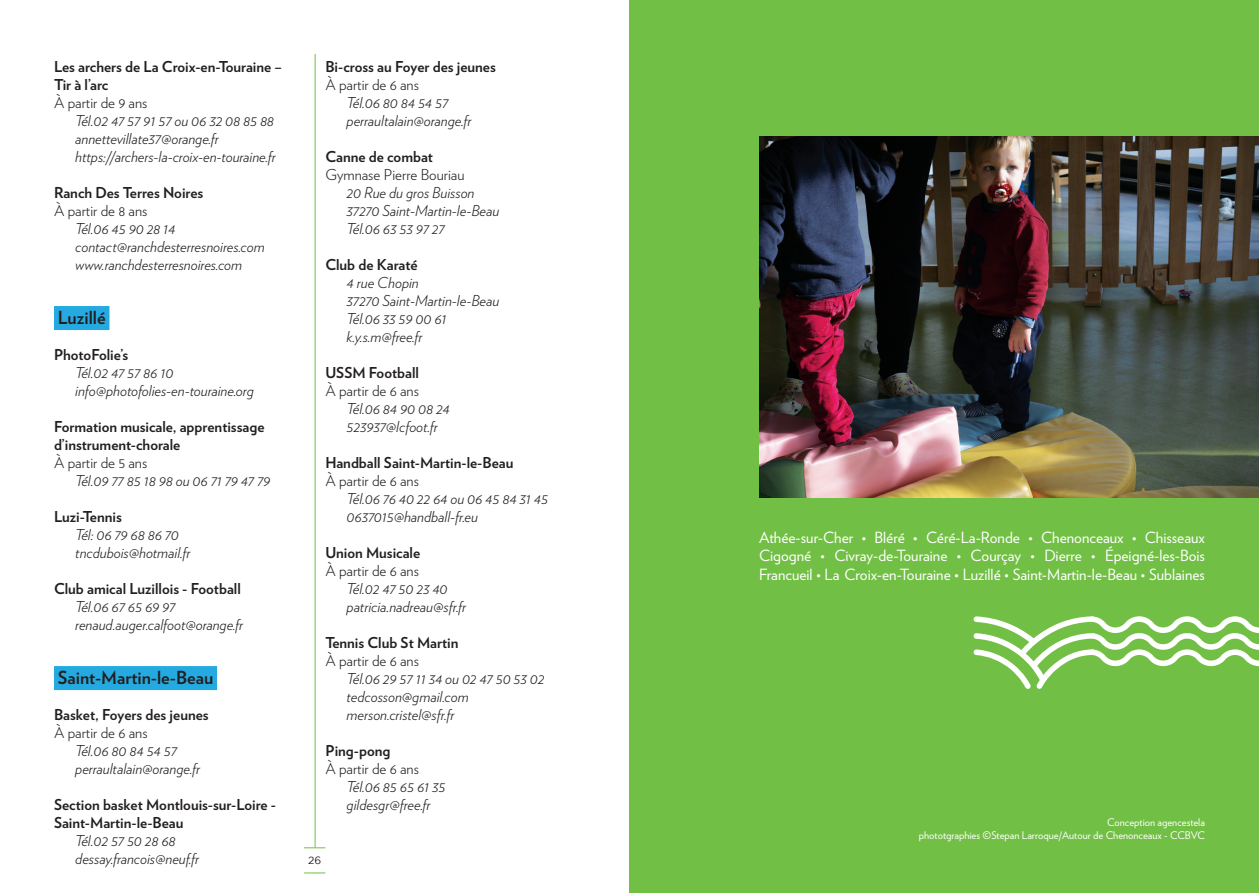
<style>
.page{position:relative;width:1259px;height:893px;background:#fff}
.page>*{position:absolute;margin:0;border:0;box-sizing:border-box;transform-origin:0 0}
.t1{font:700 18px "Verlag";color:#231f20}
.t2{font:15.45px/18.6px "Verlag";color:#fff;text-align:justify}
.t3{font:italic 300 15px/18px "Verlag";color:#231f20}
.t4{font:700 15px/18px "Verlag";color:#231f20}
.t5{font:300 15px "Verlag";color:#231f20}
.t6{font:10.5px/12.6px "Verlag";color:#fff;text-align:right}
.t7{font:10.5px "Gotham";color:#231f20}
.s1{font-size:11.55px}
</style>
<div class="page">
<div style="left:54px;top:306px;width:55px;height:24px;background:#24aae1"></div>
<div style="left:54px;top:666px;width:163px;height:24px;background:#24aae1"></div>
<hr style="left:315px;top:54px;width:1px;height:793px;background:#71bf44">
<div style="left:629px;top:0;width:630px;height:893px;background:#71bf44"></div>
<svg style="left:304px;top:873px;width:21px;height:1px"></svg>
<svg style="left:304px;top:847px;width:21px;height:1px"></svg>
<img style="left:759px;top:136px;width:500px;height:361px">
<svg style="left:973px;top:616px;width:286px;height:73px"></svg>
<p class="t4" style="left:54px;top:57px;width:229px">Les archers de La Croix-en-Touraine –<br>Tir à l’arc</p>
<p class="t5" style="left:54px;top:92px;width:95px">À partir de 9 ans</p>
<p class="t3" style="left:75px;top:111px;width:202px">Tél.02 47 57 91 57 ou 06 32 08 85 88 annettevillate37@orange.fr https://archers-la-croix-en-touraine.fr</p>
<p class="t4" style="left:54px;top:183px;width:151px">Ranch Des Terres Noires</p>
<p class="t5" style="left:54px;top:200px;width:95px">À partir de 8 ans</p>
<p class="t3" style="left:75px;top:219px;width:191px">Tél.06 45 90 28 14 contact@ranchdesterresnoires.com www.ranchdesterresnoires.com</p>
<p class="t1" style="left:58px;top:303px;width:49px">Luzillé</p>
<p class="t4" style="left:54px;top:345px;width:76px">PhotoFolie’s</p>
<p class="t3" style="left:75px;top:363px;width:180px">Tél.02 47 57 86 10 info@photofolies-en-touraine.org</p>
<p class="t4" style="left:54px;top:417px;width:212px">Formation musicale, apprentissage d’instrument-chorale</p>
<p class="t5" style="left:54px;top:452px;width:95px">À partir de 5 ans</p>
<p class="t3" style="left:75px;top:471px;width:196px">Tél.09 77 85 18 98 ou 06 71 79 47 79</p>
<p class="t4" style="left:54px;top:507px;width:69px">Luzi-Tennis</p>
<p class="t3" style="left:75px;top:525px;width:117px">Tél: 06 79 68 86 70 tncdubois@hotmail.fr</p>
<p class="t4" style="left:54px;top:579px;width:188px">Club amical Luzillois - Football</p>
<p class="t3" style="left:75px;top:597px;width:169px">Tél.06 67 65 69 97 renaud.auger.calfoot@orange.fr</p>
<p class="t1" style="left:58px;top:663px;width:157px">Saint-Martin-le-Beau</p>
<p class="t4" style="left:54px;top:705px;width:156px">Basket, Foyers des jeunes</p>
<p class="t5" style="left:54px;top:722px;width:95px">À partir de 6 ans</p>
<p class="t3" style="left:75px;top:741px;width:126px">Tél.06 80 84 54 57 perraultalain@orange.fr</p>
<p class="t4" style="left:54px;top:795px;width:224px">Section basket Montlouis-sur-Loire -<br>Saint-Martin-le-Beau</p>
<p class="t3" style="left:75px;top:831px;width:125px">Tél.02 57 50 28 68 dessay.francois@neuf.fr</p>
<p class="t4" style="left:325px;top:57px;width:172px">Bi-cross au Foyer des jeunes</p>
<p class="t5" style="left:325px;top:74px;width:95px">À partir de 6 ans</p>
<p class="t3" style="left:347px;top:93px;width:126px">Tél.06 80 84 54 57 perraultalain@orange.fr</p>
<p class="t4" style="left:325px;top:147px;width:109px">Canne de combat</p>
<p class="t5" style="left:325px;top:164px;width:141px">Gymnase Pierre Bouriau</p>
<p class="t3" style="left:347px;top:183px;width:154px">20 Rue du gros Buisson<br>37270 Saint-Martin-le-Beau<br>Tél.06 63 53 97 27</p>
<p class="t4" style="left:325px;top:255px;width:94px">Club de Karaté</p>
<p class="t3" style="left:347px;top:273px;width:154px">4 rue Chopin<br>37270 Saint-Martin-le-Beau<br>Tél.06 33 59 00 61 k.y.s.m@free.fr</p>
<p class="t4" style="left:325px;top:363px;width:95px">USSM Football</p>
<p class="t5" style="left:325px;top:380px;width:95px">À partir de 6 ans</p>
<p class="t3" style="left:347px;top:399px;width:104px">Tél.06 84 90 08 24<br>523937@lcfoot.fr</p>
<p class="t4" style="left:325px;top:453px;width:189px">Handball Saint-Martin-le-Beau</p>
<p class="t5" style="left:325px;top:470px;width:95px">À partir de 6 ans</p>
<p class="t3" style="left:347px;top:489px;width:203px">Tél.06 76 40 22 64 ou 06 45 84 31 45<br>0637015@handball-fr.eu</p>
<p class="t4" style="left:325px;top:543px;width:96px">Union Musicale</p>
<p class="t5" style="left:325px;top:560px;width:95px">À partir de 6 ans</p>
<p class="t3" style="left:347px;top:579px;width:121px">Tél.02 47 50 23 40 patricia.nadreau@sfr.fr</p>
<p class="t4" style="left:325px;top:633px;width:134px">Tennis Club St Martin</p>
<p class="t5" style="left:325px;top:650px;width:95px">À partir de 6 ans</p>
<p class="t3" style="left:347px;top:669px;width:199px">Tél.06 29 57 11 34 ou 02 47 50 53 02 tedcosson@gmail.com merson.cristel@sfr.fr</p>
<p class="t4" style="left:325px;top:741px;width:67px">Ping-pong</p>
<p class="t5" style="left:325px;top:758px;width:95px">À partir de 6 ans</p>
<p class="t3" style="left:347px;top:777px;width:100px">Tél.06 85 65 61 35 gildesgr@free.fr</p>
<p class="t7" style="left:308px;top:855px;width:15px">26</p>
<p class="t2" style="left:759px;top:527px;width:447px">Athée-sur-Cher <span class="s1">•</span> Bléré <span class="s1">•</span> Céré-La-Ronde <span class="s1">•</span> Chenonceaux <span class="s1">•</span> Chisseaux Cigogné <span class="s1">•</span> Civray-de-Touraine <span class="s1">•</span> Courçay <span class="s1">•</span> Dierre <span class="s1">•</span> Épeigné-les-Bois Francueil <span class="s1">•</span> La Croix-en-Touraine <span class="s1">•</span> Luzillé <span class="s1">•</span> Saint-Martin-le-Beau <span class="s1">•</span> Sublaines</p>
<p class="t6" style="left:919px;top:816px;width:288px">Conception agencestela<br>phototgraphies ©Stepan Larroque/Autour de Chenonceaux - CCBVC</p>
</div>
